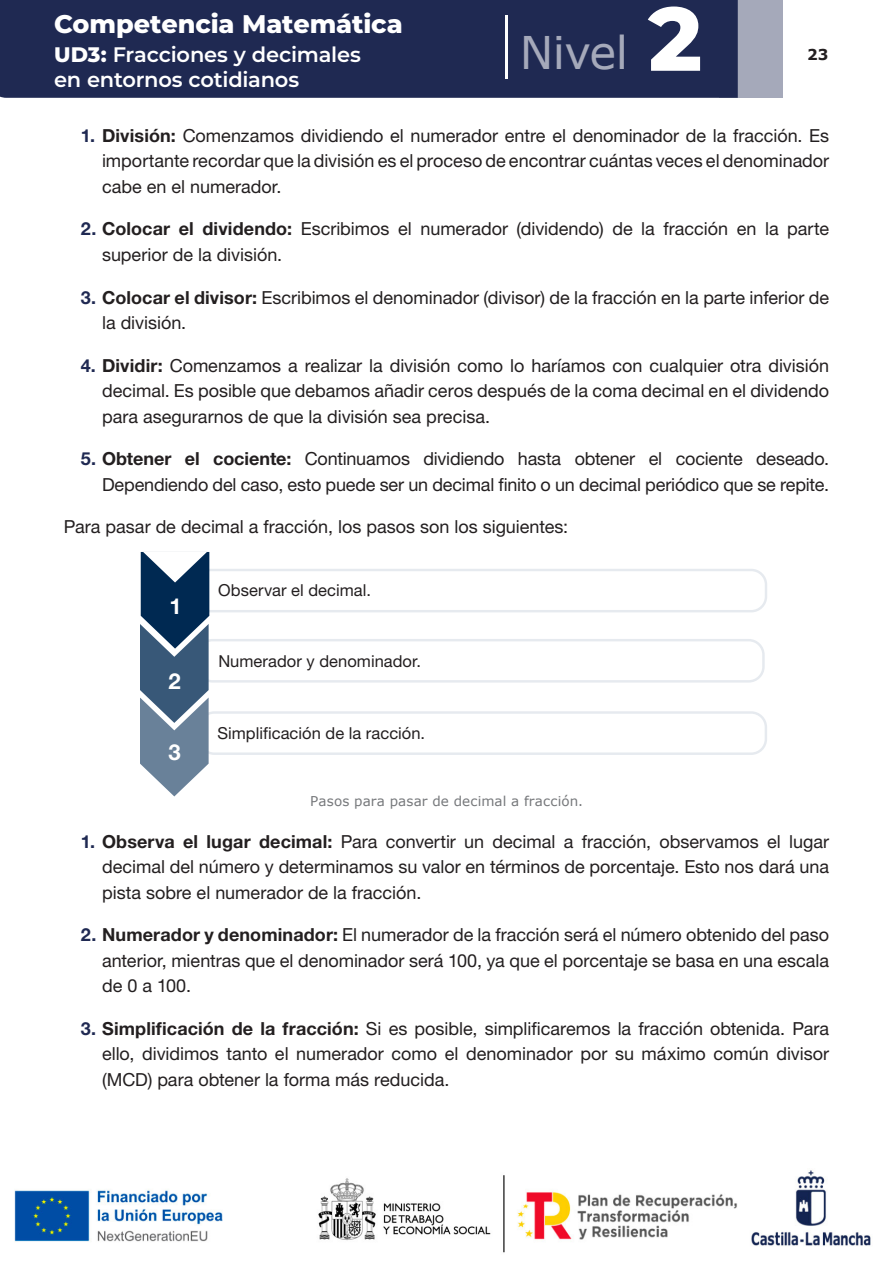
<style>
.page{position:relative;width:893px;height:1263px;background:#fff}
.page>*{position:absolute;margin:0;border:0;box-sizing:border-box;transform-origin:0 0}
.t1{font:45px "Verdana";letter-spacing:-.015em;color:#a5a9ba}
.t2{font:800 25.5px "Montserrat";letter-spacing:-.005em;color:#fff}
.t3{font:22.05px "Helvetica Neue LT 75 Bd";color:#fff}
.t4{font:600 21px/25.2px "Montserrat";letter-spacing:-.01em;color:#fff}
.PUNTO_PARRAFO_num{font:18px/25.5px "Helvetica Neue LT 55 Rm";color:#231f20;text-align:justify}
.t5{font:16.5px "Helvetica Neue LT 55 Rm";color:#231f20}
.t6{font:700 15px "Verdana";color:#231f20}
.PIE_DE_FOTO{font:13.5px "Verdana";letter-spacing:.01em;color:#76787b}
.s1{font-weight:800}
.s2{font-family:"Montserrat";font-weight:800;font-size:90px;color:#fff}
.s3{font-family:"Helvetica Neue LT 75 Bd";color:#1f2952}
.s4{font-family:"Helvetica Neue LT 75 Bd"}
</style>
<div class="page">
<img style="left:14px;top:1170px;width:857px;height:83px">
<div style="left:719px;top:0;width:63px;height:98px;background:#a5a9ba"></div>
<div style="left:0;top:0;width:738px;height:98px;background:#1f2952"></div>
<hr style="left:505px;top:16px;width:2px;height:63px;background:#fff">
<div style="left:198px;top:711px;width:569px;height:44px;border:2px solid #e6eaef;border-radius:15px"></div>
<div style="left:197px;top:639px;width:568px;height:44px;border:2px solid #e6eaef;border-radius:15px"></div>
<div style="left:195px;top:569px;width:572px;height:43px;border:2px solid #e6eaef;border-radius:15px"></div>
<svg style="left:140px;top:552px;width:69px;height:244px"></svg>
<h2 class="t2" style="left:54px;top:5px;width:350px">Competencia Matemática</h2>
<p class="t4" style="left:54px;top:41px;width:309px"><span class="s1">UD3:</span> Fracciones y decimales en entornos cotidianos</p>
<h1 class="t1" style="left:520px;top:22px;width:184px">Nivel <span class="s2">2</span></h1>
<p class="t6" style="left:807px;top:44px;width:23px">23</p>
<p class="PUNTO_PARRAFO_num" style="left:102px;top:122px;width:729px;text-indent:-21px"><span class="s3">1.</span> <span class="s4">División:</span> Comenzamos dividiendo el numerador entre el denominador de la fracción. Es importante recordar que la división es el proceso de encontrar cuántas veces el denominador cabe en el numerador.</p>
<p class="PUNTO_PARRAFO_num" style="left:102px;top:216px;width:729px;text-indent:-21px"><span class="s3">2.</span> <span class="s4">Colocar el dividendo:</span> Escribimos el numerador (dividendo) de la fracción en la parte superior de la división.</p>
<p class="PUNTO_PARRAFO_num" style="left:102px;top:284px;width:729px;text-indent:-21px"><span class="s3">3.</span> <span class="s4">Colocar el divisor:</span> Escribimos el denominador (divisor) de la fracción en la parte inferior de la división.</p>
<p class="PUNTO_PARRAFO_num" style="left:102px;top:352px;width:729px;text-indent:-21px"><span class="s3">4.</span> <span class="s4">Dividir:</span> Comenzamos a realizar la división como lo haríamos con cualquier otra división decimal. Es posible que debamos añadir ceros después de la coma decimal en el dividendo para asegurarnos de que la división sea precisa.</p>
<p class="PUNTO_PARRAFO_num" style="left:81px;top:445px;width:750px;text-align:right"><span class="s3">5.</span> <span class="s4">Obtener el cociente:</span> Continuamos dividiendo hasta obtener el cociente deseado.<br>Dependiendo del caso, esto puede ser un decimal finito o un decimal periódico que se repite.</p>
<p class="PUNTO_PARRAFO_num" style="left:64px;top:513px;width:506px">Para pasar de decimal a fracción, los pasos son los siguientes:</p>
<p class="t3" style="left:169px;top:592px;width:14px">1</p>
<p class="t3" style="left:169px;top:667px;width:14px">2</p>
<p class="t3" style="left:169px;top:738px;width:14px">3</p>
<p class="t5" style="left:218px;top:580px;width:154px">Observar el decimal.</p>
<p class="t5" style="left:218px;top:651px;width:204px">Numerador y denominador.</p>
<p class="t5" style="left:217px;top:723px;width:209px">Simplificación de la racción.</p>
<p class="PIE_DE_FOTO" style="left:310px;top:791px;width:274px">Pasos para pasar de decimal a fracción.</p>
<p class="PUNTO_PARRAFO_num" style="left:102px;top:828px;width:729px;text-indent:-21px"><span class="s3">1.</span> <span class="s4">Observa el lugar decimal:</span> Para convertir un decimal a fracción, observamos el lugar decimal del número y determinamos su valor en términos de porcentaje. Esto nos dará una pista sobre el numerador de la fracción.</p>
<p class="PUNTO_PARRAFO_num" style="left:102px;top:921px;width:729px;text-indent:-21px"><span class="s3">2.</span> <span class="s4">Numerador y denominador:</span> El numerador de la fracción será el número obtenido del paso anterior, mientras que el denominador será 100, ya que el porcentaje se basa en una escala de 0 a 100.</p>
<p class="PUNTO_PARRAFO_num" style="left:102px;top:1015px;width:729px;text-indent:-21px"><span class="s3">3.</span> <span class="s4">Simplificación de la fracción:</span> Si es posible, simplificaremos la fracción obtenida. Para ello, dividimos tanto el numerador como el denominador por su máximo común divisor (MCD) para obtener la forma más reducida.</p>
</div>
